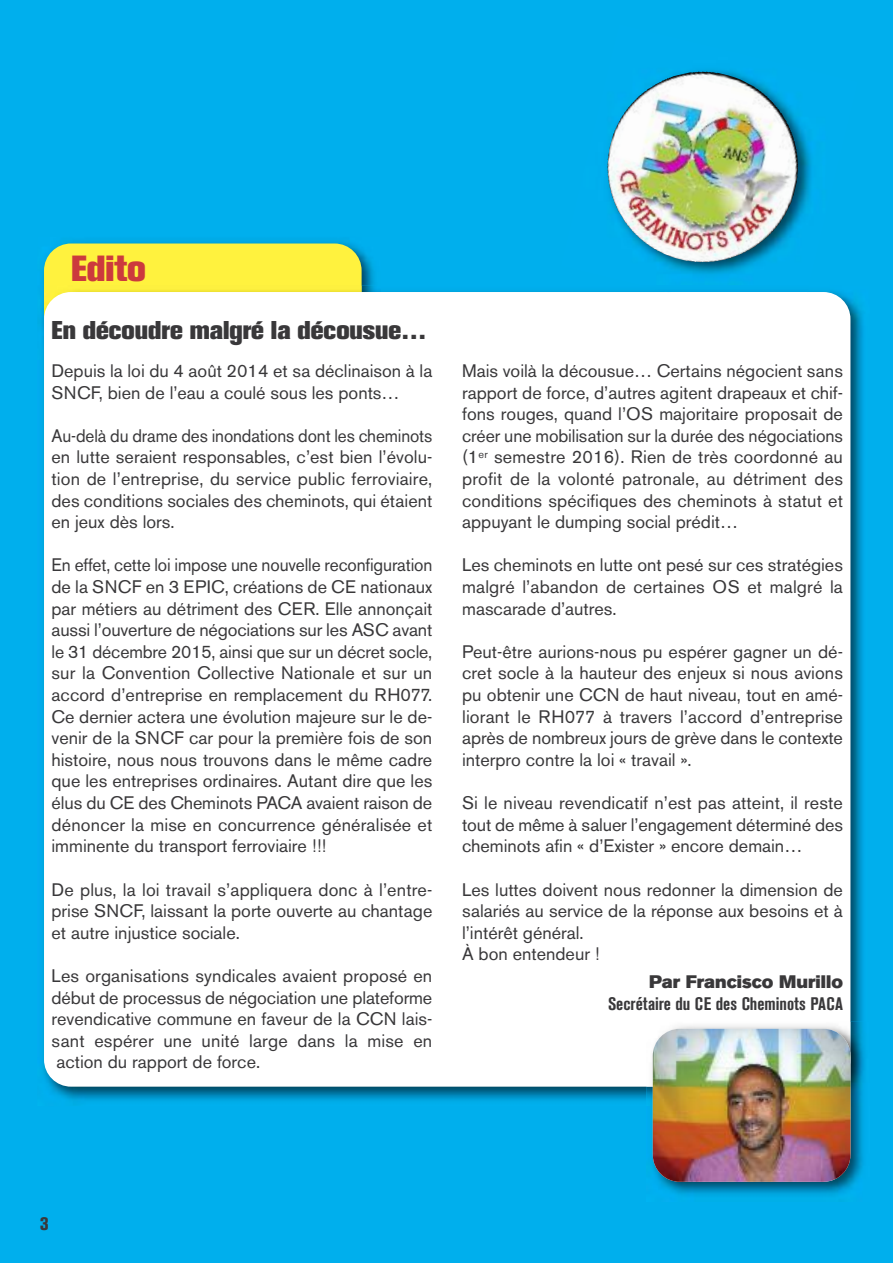
<style>
.page{position:relative;width:893px;height:1263px;background:#00afed}
.page>*{position:absolute;margin:0;border:0;box-sizing:border-box;transform-origin:0 0}
.t1{font:800 36px "Akzidenz Grotesk BE";color:#cc3a3d}
.t2{font:800 25.5px "Akzidenz Grotesk BE";color:#39383a}
.t3{font:18px/21.6px "Akzidenz Grotesk BE";color:#39383a;text-align:justify}
.t4{font:18px/21.6px "Akzidenz Grotesk BE";color:#39383a;text-align:justify;scale:.96 1}
.t5{font:18px/21.6px "Akzidenz Grotesk BE";color:#39383a;text-align:justify;scale:.95 1}
.t6{font:700 condensed 18px "Akzidenz Grotesk BE";color:#39383a}
.t7{font:18px "Akzidenz Grotesk BE Super";color:#39383a}
.t8{font:800 condensed 18px "Akzidenz Grotesk BE";color:#39383a}
</style>
<div class="page">
<img style="left:43px;top:241px;width:332px;height:44px">
<div style="left:44px;top:243px;width:318px;height:97px;background:#fff23e;border-radius:27px"></div>
<img style="left:42px;top:291px;width:821px;height:811px">
<img style="left:41px;top:285px;width:340px;height:75px">
<div style="left:44px;top:292px;width:806px;height:795px;background:#fff;border-radius:27px"></div>
<img style="left:646px;top:1022px;width:219px;height:174px">
<img style="left:646px;top:1022px;width:204px;height:65px">
<img style="left:653px;top:1029px;width:197px;height:153px;border-radius:27px">
<img style="left:663px;top:70px;width:148px;height:204px">
<img style="left:640px;top:291px;width:169px;height:1px">
<img style="left:607px;top:72px;width:191px;height:190px">
<h1 class="t1" style="left:71px;top:255px;width:76px">Edito</h1>
<h2 class="t2" style="left:52px;top:321px;width:377px">En découdre malgré la décousue…</h2>
<p class="t3" style="left:52px;top:362px;width:382px">Depuis la loi du 4 août 2014 et sa déclinaison à la<br>SNCF, bien de l’eau a coulé sous les ponts…</p>
<p class="t5" style="left:52px;top:427px;width:402px">Au-delà du drame des inondations dont les cheminots en lutte seraient responsables, c’est bien l’évolu&shy;tion de l’entreprise, du service public ferroviaire, des conditions sociales des cheminots, qui étaient en jeux dès lors.</p>
<p class="t4" style="left:52px;top:556px;width:398px">En effet, cette loi impose une nouvelle reconfiguration de la SNCF en 3 EPIC, créations de CE nationaux par métiers au détriment des CER. Elle annonçait aussi l’ouverture de négociations sur les ASC avant le 31 décembre 2015, ainsi que sur un décret socle, sur la Convention Collective Nationale et sur un accord d’entreprise en remplacement du RH077.<br>Ce dernier actera une évolution majeure sur le de&shy;venir de la SNCF car pour la première fois de son histoire, nous nous trouvons dans le même cadre que les entreprises ordinaires. Autant dire que les élus du CE des Cheminots PACA avaient raison de dénoncer la mise en concurrence généralisée et imminente du transport ferroviaire !!!</p>
<p class="t3" style="left:52px;top:880px;width:382px">De plus, la loi travail s’appliquera donc à l’entre&shy;prise SNCF, laissant la porte ouverte au chantage et autre injustice sociale.</p>
<p class="t3" style="left:52px;top:967px;width:382px">Les organisations syndicales avaient proposé en début de processus de négociation une plateforme revendicative commune en faveur de la CCN lais&shy;sant espérer une unité large dans la mise en action du rapport de force.</p>
<p class="t3" style="left:462px;top:362px;width:382px">Mais voilà la décousue… Certains négocient sans rapport de force, d’autres agitent drapeaux et chif&shy;fons rouges, quand l’OS majoritaire proposait de créer une mobilisation sur la durée des négociations (1<sup>er</sup> semestre 2016). Rien de très coordonné au profit de la volonté patronale, au détriment des conditions spécifiques des cheminots à statut et appuyant le dumping social prédit…</p>
<p class="t3" style="left:462px;top:556px;width:382px">Les cheminots en lutte ont pesé sur ces stratégies malgré l’abandon de certaines OS et malgré la mascarade d’autres.</p>
<p class="t3" style="left:462px;top:643px;width:382px">Peut-être aurions-nous pu espérer gagner un dé&shy;cret socle à la hauteur des enjeux si nous avions pu obtenir une CCN de haut niveau, tout en amé&shy;liorant le RH077 à travers l’accord d’entreprise après de nombreux jours de grève dans le contexte interpro contre la loi « travail ».</p>
<p class="t3" style="left:462px;top:794px;width:382px">Si le niveau revendicatif n’est pas atteint, il reste tout de même à saluer l’engagement déterminé des cheminots afin « d’Exister » encore demain…</p>
<p class="t3" style="left:462px;top:880px;width:382px;text-align:left">Les luttes doivent nous redonner la dimension de salariés au service de la réponse aux besoins et à l’intérêt général.<br>À bon entendeur !</p>
<p class="t7" style="left:649px;top:974px;width:195px">Par Francisco Murillo</p>
<p class="t6" style="left:608px;top:997px;width:236px">Secrétaire du CE des Cheminots PACA</p>
<p class="t8" style="left:40px;top:1217px;width:10px">3</p>
</div>
